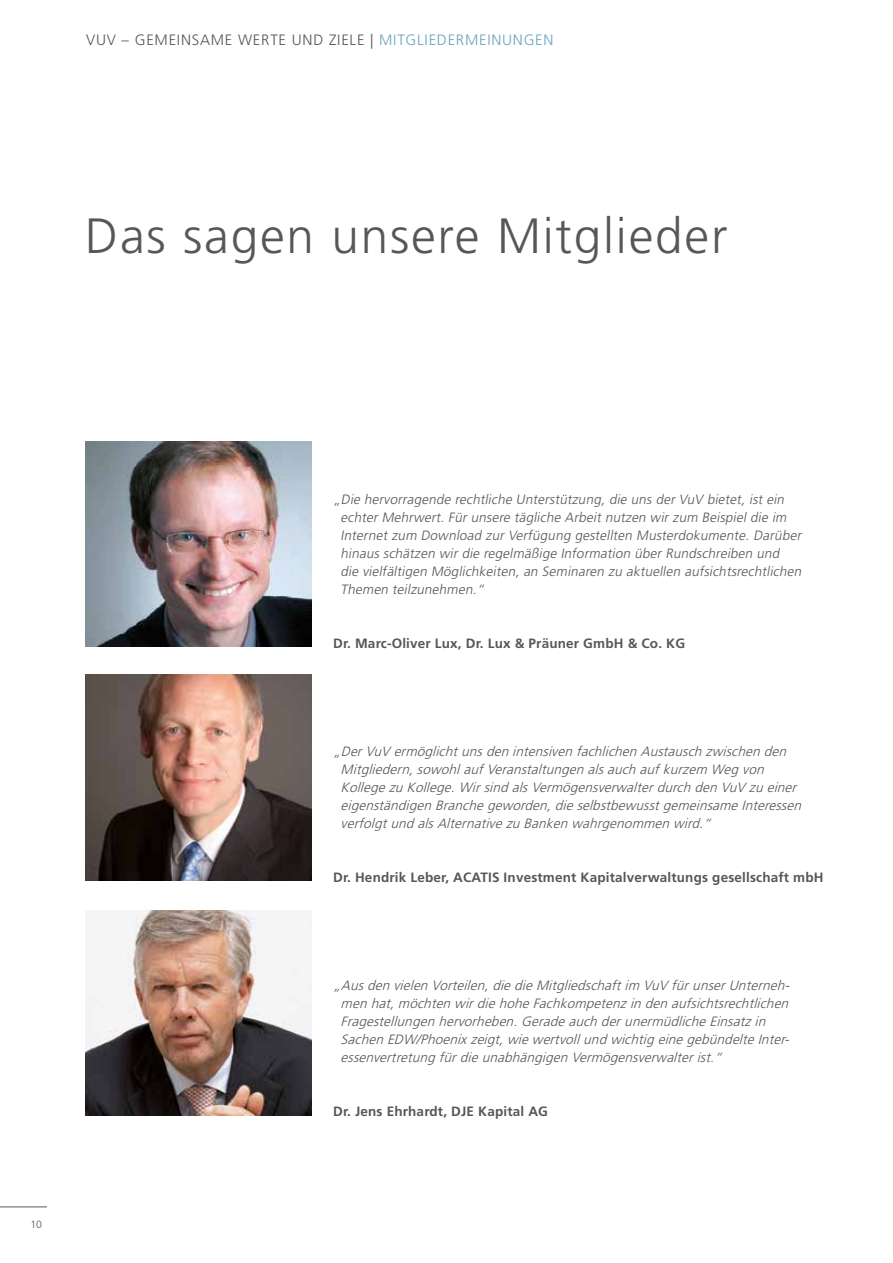
<style>
.page{position:relative;width:893px;height:1263px;background:#fff}
.page>*{position:absolute;margin:0;border:0;box-sizing:border-box;transform-origin:0 0}
.t1{font:300 49.5px "Frutiger LT Std";letter-spacing:.035em;color:#575756}
.t2{font:300 15px "Frutiger LT Std";letter-spacing:.05em;color:#575756}
.t3{font:italic 300 13.5px/18px "Frutiger LT Std";color:#575756}
.t4{font:700 13.5px "Frutiger LT Std";letter-spacing:.015em;color:#575756}
.t5{font:300 10.5px "Frutiger LT Std";color:#575756}
.s1{color:#6da4ba}
</style>
<div class="page">
<hr style="left:0;top:1206px;width:47px;height:1px;background:#575756">
<img style="left:85px;top:441px;width:227px;height:205px">
<img style="left:85px;top:675px;width:227px;height:205px">
<img style="left:85px;top:910px;width:227px;height:205px">
<p class="t2" style="left:86px;top:32px;width:469px">VUV – GEMEINSAME WERTE UND ZIELE | <span class="s1">MITGLIEDERMEINUNGEN</span></p>
<h1 class="t1" style="left:85px;top:208px;width:644px">Das sagen unsere Mitglieder</h1>
<p class="t5" style="left:30px;top:1219px;width:13px">10</p>
<p class="t3" style="left:341px;top:491px;width:465px;text-indent:-8px">„Die hervorragende rechtliche Unterstützung, die uns der VuV bietet, ist ein echter Mehrwert. Für unsere tägliche Arbeit nutzen wir zum Beispiel die im Internet zum Download zur Verfügung gestellten Musterdokumente. Darüber hinaus schätzen wir die regelmäßige Information über Rundschreiben und die vielfältigen Möglichkeiten, an Seminaren zu aktuellen aufsichtsrechtlichen Themen teilzunehmen.“</p>
<p class="t4" style="left:333px;top:635px;width:354px">Dr. Marc-Oliver Lux, Dr. Lux &amp; Präuner GmbH &amp; Co. KG</p>
<p class="t3" style="left:341px;top:743px;width:466px;text-indent:-7px">„DerVuV ermöglichtunsden intensiven fachlichen Austausch zwischen den Mitgliedern,sowohlaufVeranstaltungen alsauch aufkurzem Weg von Kollegezu Kollege.Wirsind alsVermögensverwalterdurch den VuV zu einer eigenständigen Branchegeworden,dieselbstbewusstgemeinsameInteressen verfolgtund alsAlternativezu Banken wahrgenommen wird.“</p>
<p class="t4" style="left:333px;top:869px;width:492px">Dr. Hendrik Leber, ACATIS Investment Kapitalverwaltungs gesellschaft mbH</p>
<p class="t3" style="left:341px;top:977px;width:454px;text-indent:-7px">„Ausden vielen Vorteilen,diedieMitgliedschaftim VuV fürunserUnterneh&shy;men hat,möchten wirdiehoheFachkompetenzin den aufsichtsrechtlichen Fragestellungen hervorheben.Geradeauch derunermüdlicheEinsatzin Sachen EDW/Phoenixzeigt,wiewertvollund wichtig einegebündelteInter&shy;essenvertretung fürdieunabhängigen Vermögensverwalterist.“</p>
<p class="t4" style="left:333px;top:1103px;width:216px">Dr. Jens Ehrhardt, DJE Kapital AG</p>
</div>
